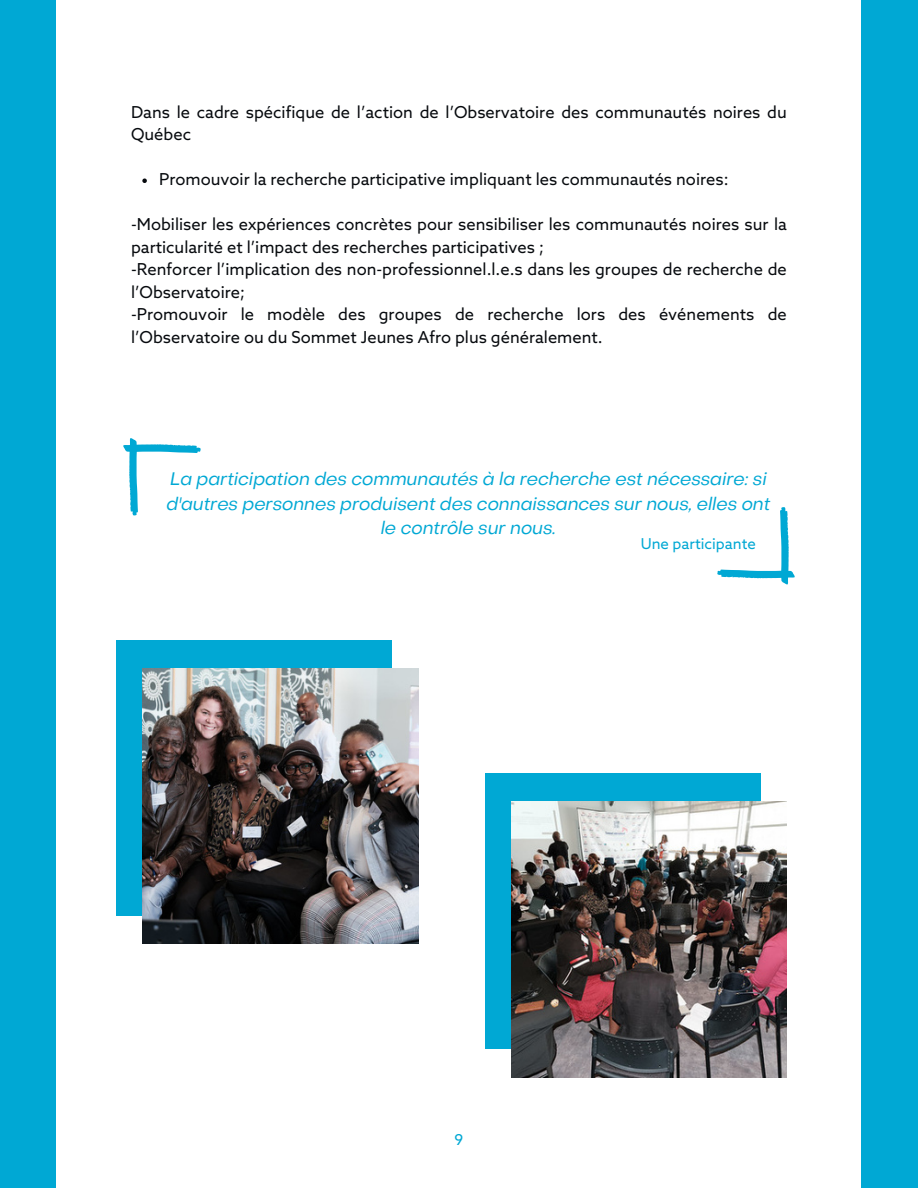
<style>
.page{position:relative;width:918px;height:1188px;background:#fff}
.page>*{position:absolute;margin:0;border:0;box-sizing:border-box;transform-origin:0 0}
.t1{font:italic 18px/24.8px "Object Sans";color:#00a8d4;text-align:center}
.t2{font:16.5px/22.5px "Azo Sans";color:#070a0e}
.t3{font:15px "Azo Sans";color:#00a8d4}
</style>
<div class="page">
<div style="left:0;top:0;width:56px;height:1188px;background:#00a8d4"></div>
<div style="left:862px;top:0;width:56px;height:1188px;background:#00a8d4"></div>
<svg style="left:123px;top:438px;width:78px;height:78px"></svg>
<svg style="left:717px;top:507px;width:78px;height:78px"></svg>
<svg style="left:142px;top:179px;width:5px;height:4px"></svg>
<div style="left:116px;top:641px;width:276px;height:275px;background:#00a8d4"></div>
<img style="left:143px;top:668px;width:275px;height:275px">
<div style="left:486px;top:773px;width:275px;height:276px;background:#00a8d4"></div>
<img style="left:511px;top:802px;width:276px;height:275px">
<h1 class="t2" style="left:131px;top:102px;width:657px">Dans le cadre spécifique de l’action de l’Observatoire des communautés noires du<br>Québec</h1>
<p class="t2" style="left:159px;top:170px;width:571px">Promouvoir la recherche participative impliquant les communautés noires:</p>
<h1 class="t2" style="left:131px;top:215px;width:657px">-Mobiliser les expériences concrètes pour sensibiliser les communautés noires sur la particularité et l’impact des recherches participatives ;<br>-Renforcer l’implication des non-professionnel.l.e.s dans les groupes de recherche de l’Observatoire;<br>-Promouvoir le modèle des groupes de recherche lors des événements de l’Observatoire ou du Sommet Jeunes Afro plus généralement.</h1>
<h1 class="t1" style="left:167px;top:468px;width:605px">La participation des communautés à la recherche est nécessaire: si d'autres personnes produisent des connaissances sur nous, elles ont le contrôle sur nous.</h1>
<p class="t3" style="left:641px;top:536px;width:117px">Une participante</p>
<p class="t3" style="left:455px;top:1132px;width:10px">9</p>
</div>
